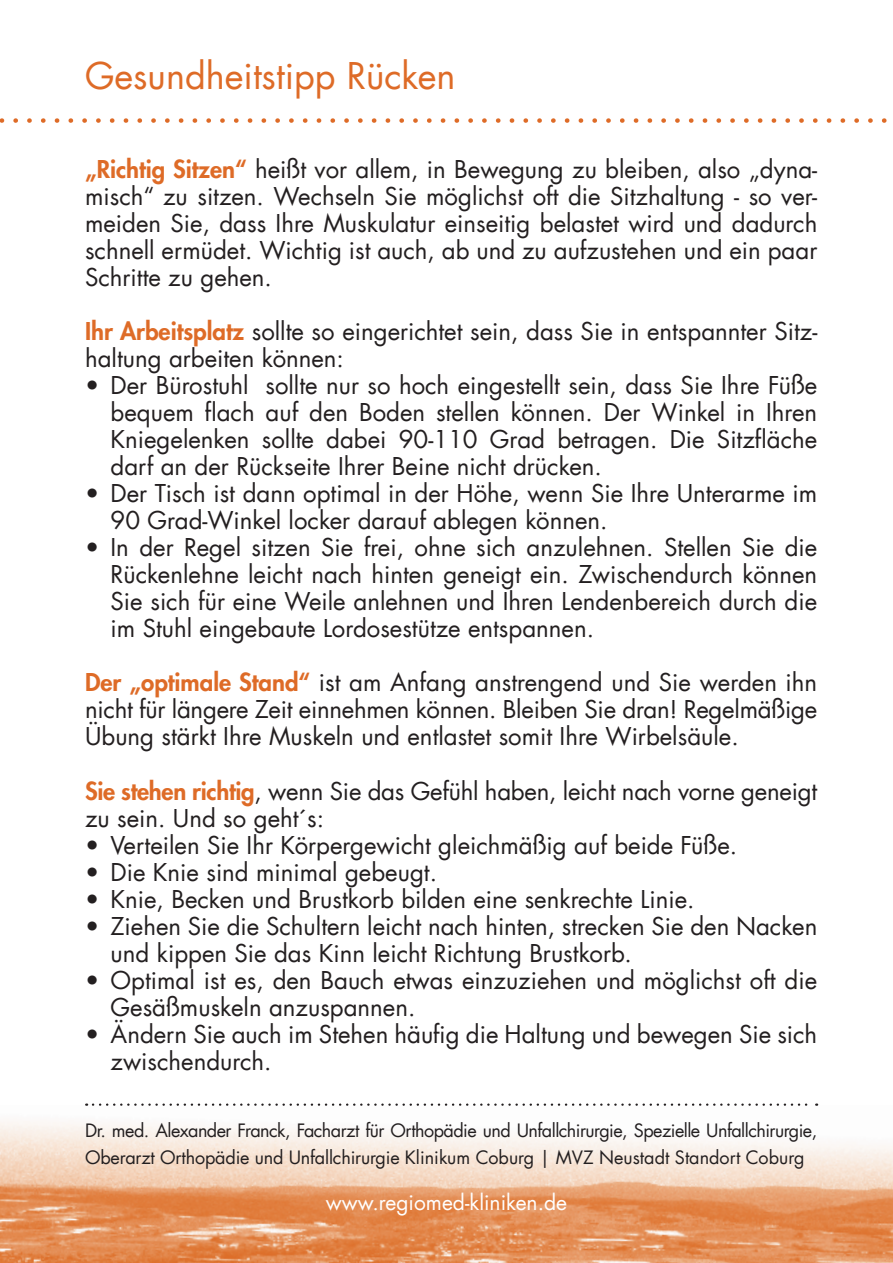
<style>
.page{position:relative;width:893px;height:1263px;background:#fff}
.page>*{position:absolute;margin:0;border:0;box-sizing:border-box;transform-origin:0 0}
.t1{font:36px "Futura Com";color:#de6b27}
.t2{font:24px/27px "Futura Com";color:#231f20}
.t3{font:21px "Futura Com";color:#fff}
.t4{font:18px/27px "Futura Com";letter-spacing:-.03em;color:#231f20}
.s1{font-weight:800;color:#de6b27}
</style>
<div class="page">
<img style="left:0;top:1121px;width:893px;height:142px">
<svg style="left:0;top:118px;width:887px;height:5px"></svg>
<svg style="left:93px;top:1103px;width:724px;height:3px"></svg>
<h1 class="t1" style="left:85px;top:51px;width:372px">Gesundheitstipp Rücken</h1>
<p class="t2" style="left:85px;top:156px;width:734px;text-align:justify"><span class="s1">„Richtig Sitzen“</span> heißt vor allem, in Bewegung zu bleiben, also „dyna&shy;misch“ zu sitzen. Wechseln Sie möglichst oft die Sitzhaltung - so ver&shy;meiden Sie, dass Ihre Muskulatur einseitig belastet wird und dadurch schnell ermüdet. Wichtig ist auch, ab und zu aufzustehen und ein paar Schritte zu gehen.</p>
<p class="t2" style="left:85px;top:318px;width:734px"><span class="s1">Ihr Arbeitsplatz</span> sollte so eingerichtet sein, dass Sie in entspannter Sitz&shy;haltung arbeiten können:</p>
<p class="t2" style="left:111px;top:372px;width:708px;text-align:justify;text-indent:-26px">• Der Bürostuhl sollte nur so hoch eingestellt sein, dass Sie Ihre Füße bequem flach auf den Boden stellen können. Der Winkel in Ihren Kniegelenken sollte dabei 90-110 Grad betragen. Die Sitzfläche darf an der Rückseite Ihrer Beine nicht drücken.</p>
<p class="t2" style="left:111px;top:480px;width:708px;text-indent:-26px">• Der Tisch ist dann optimal in der Höhe, wenn Sie Ihre Unterarme im<br>90 Grad-Winkel locker darauf ablegen können.</p>
<p class="t2" style="left:111px;top:534px;width:708px;text-align:justify;text-indent:-26px">• In der Regel sitzen Sie frei, ohne sich anzulehnen. Stellen Sie die Rückenlehne leicht nach hinten geneigt ein. Zwischendurch können Sie sich für eine Weile anlehnen und Ihren Lendenbereich durch die im Stuhl eingebaute Lordosestütze entspannen.</p>
<p class="t2" style="left:85px;top:669px;width:734px;text-align:justify"><span class="s1">Der „optimale Stand“</span> ist am Anfang anstrengend und Sie werden ihn nicht für längere Zeit einnehmen können. Bleiben Sie dran! Regelmäßige Übung stärkt Ihre Muskeln und entlastet somit Ihre Wirbelsäule.</p>
<p class="t2" style="left:85px;top:777px;width:734px"><span class="s1">Sie stehen richtig</span>, wenn Sie das Gefühl haben, leicht nach vorne geneigt zu sein. Und so geht´s:</p>
<p class="t2" style="left:85px;top:831px;width:654px">• Verteilen Sie Ihr Körpergewicht gleichmäßig auf beide Füße.</p>
<p class="t2" style="left:85px;top:858px;width:354px">• Die Knie sind minimal gebeugt.</p>
<p class="t2" style="left:85px;top:885px;width:611px">• Knie, Becken und Brustkorb bilden eine senkrechte Linie.</p>
<p class="t2" style="left:111px;top:912px;width:708px;text-indent:-26px">• Ziehen Sie die Schultern leicht nach hinten, strecken Sie den Nacken und kippen Sie das Kinn leicht Richtung Brustkorb.</p>
<p class="t2" style="left:111px;top:966px;width:708px;text-indent:-26px">• Optimal ist es, den Bauch etwas einzuziehen und möglichst oft die<br>Gesäßmuskeln anzuspannen.</p>
<p class="t2" style="left:111px;top:1020px;width:708px;text-indent:-26px">• Ändern Sie auch im Stehen häufig die Haltung und bewegen Sie sich zwischendurch.</p>
<p class="t4" style="left:85px;top:1116px;width:734px">Dr. med. Alexander Franck, Facharzt für Orthopädie und Unfallchirurgie, Spezielle Unfallchirurgie,<br>Oberarzt Orthopädie und Unfallchirurgie Klinikum Coburg | MVZ Neustadt Standort Coburg</p>
<p class="t3" style="left:326px;top:1188px;width:243px">www.regiomed-kliniken.de</p>
</div>
